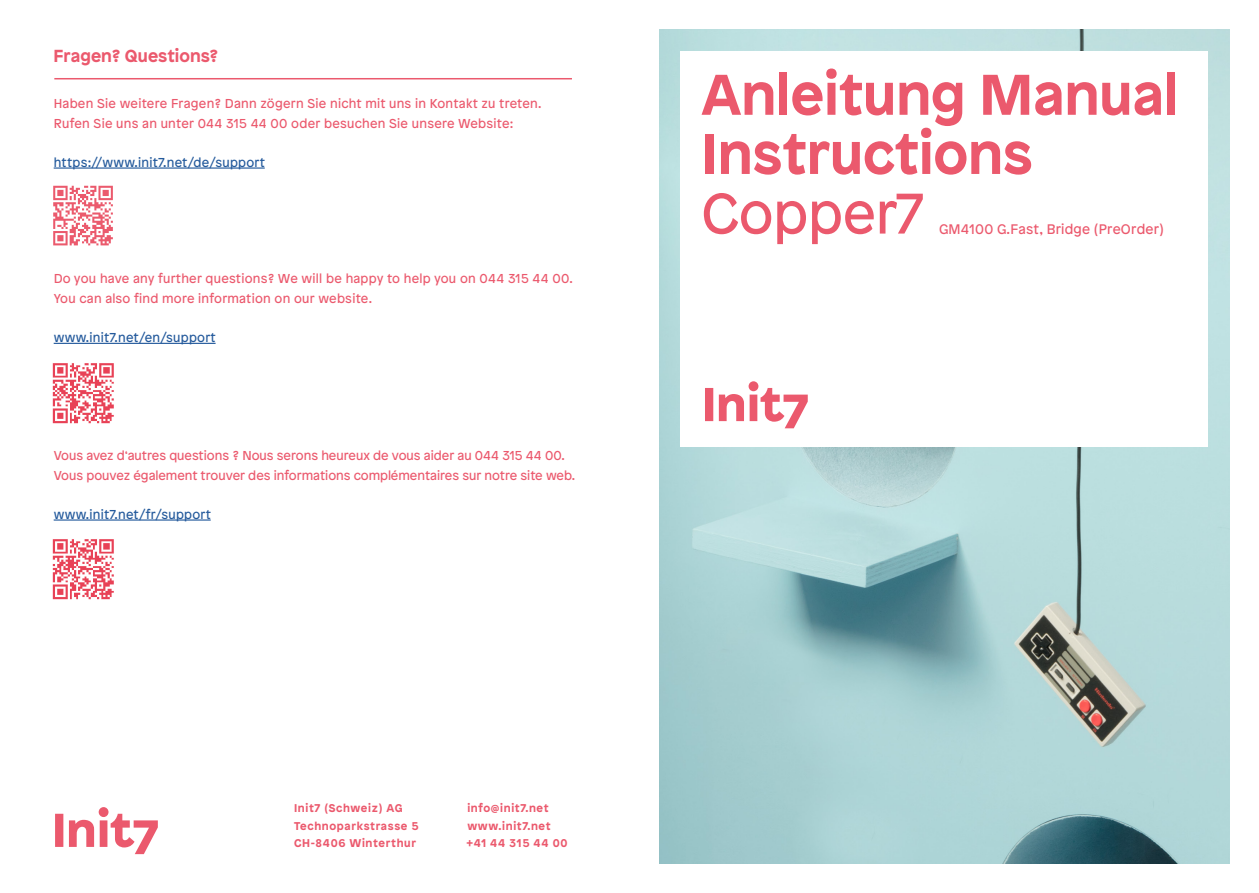
<style>
.page{position:relative;width:1259px;height:893px;background:#fff}
.page>*{position:absolute;margin:0;border:0;box-sizing:border-box;transform-origin:0 0}
.t1{font:700 57.15px/59.1px "Patron";letter-spacing:-.005em;color:#eb596d}
.t2{font:57px "Patron";letter-spacing:-.005em;color:#eb596d}
.t3{font:700 17.4px "Patron";color:#eb596d}
.t4{font:13.8px "Patron";letter-spacing:.015em;color:#eb596d}
.t5{font:12.9px/19.5px "Patron";letter-spacing:.01em;color:#eb596d}
.t6{font:12.9px "Patron";letter-spacing:.02em;color:#245a9c}
.t7{font:700 11.25px/17.2px "Patron";letter-spacing:.06em;color:#eb596d}
</style>
<div class="page">
<img style="left:659px;top:30px;width:570px;height:833px">
<svg style="left:55px;top:807px;width:103px;height:47px"></svg>
<hr style="left:54px;top:167px;width:211px;height:2px;background:#245a9c">
<div style="left:51px;top:184px;width:64px;height:63px;background:linear-gradient(to bottom,#fff,#fff)"></div>
<svg style="left:53px;top:186px;width:60px;height:59px"></svg>
<hr style="left:54px;top:78px;width:518px;height:1px;background:#eb596d">
<img style="left:52px;top:363px;width:62px;height:61px">
<hr style="left:54px;top:343px;width:162px;height:1px;background:#245a9c">
<div style="left:680px;top:51px;width:528px;height:395px;background:#fff"></div>
<svg style="left:705px;top:381px;width:103px;height:47px"></svg>
<img style="left:52px;top:539px;width:62px;height:61px">
<hr style="left:54px;top:519px;width:157px;height:2px;background:#245a9c">
<h3 class="t3" style="left:54px;top:42px;width:166px">Fragen? Questions?</h3>
<p class="t5" style="left:54px;top:93px;width:489px">Haben Sie weitere Fragen? Dann zögern Sie nicht mit uns in Kontakt zu treten.<br>Rufen Sie uns an unter 044 315 44 00 oder besuchen Sie unsere Website:</p>
<p class="t6" style="left:54px;top:152px;width:213px">https://www.init7.net/de/support</p>
<p class="t5" style="left:54px;top:268px;width:520px">Do you have any further questions? We will be happy to help you on 044 315 44 00.<br>You can also find more information on our website.</p>
<p class="t6" style="left:54px;top:328px;width:164px">www.init7.net/en/support</p>
<p class="t5" style="left:54px;top:445px;width:523px">Vous avez d‘autres questions ? Nous serons heureux de vous aider au 044 315 44 00.<br>Vous pouvez également trouver des informations complémentaires sur notre site web.</p>
<p class="t6" style="left:54px;top:504px;width:159px">www.init7.net/fr/support</p>
<p class="t7" style="left:294px;top:799px;width:126px">Init7 (Schweiz) AG<br>Technoparkstrasse 5<br>CH-8406 Winterthur</p>
<p class="t7" style="left:466px;top:799px;width:102px">info@init7.net www.init7.net +41 44 315 44 00</p>
<h1 class="t1" style="left:701px;top:60px;width:479px">Anleitung Manual<br>Instructions</h1>
<h2 class="t2" style="left:701px;top:171px;width:225px">Copper7</h2>
<p class="t4" style="left:939px;top:218px;width:226px">GM4100 G.Fast, Bridge (PreOrder)</p>
</div>
